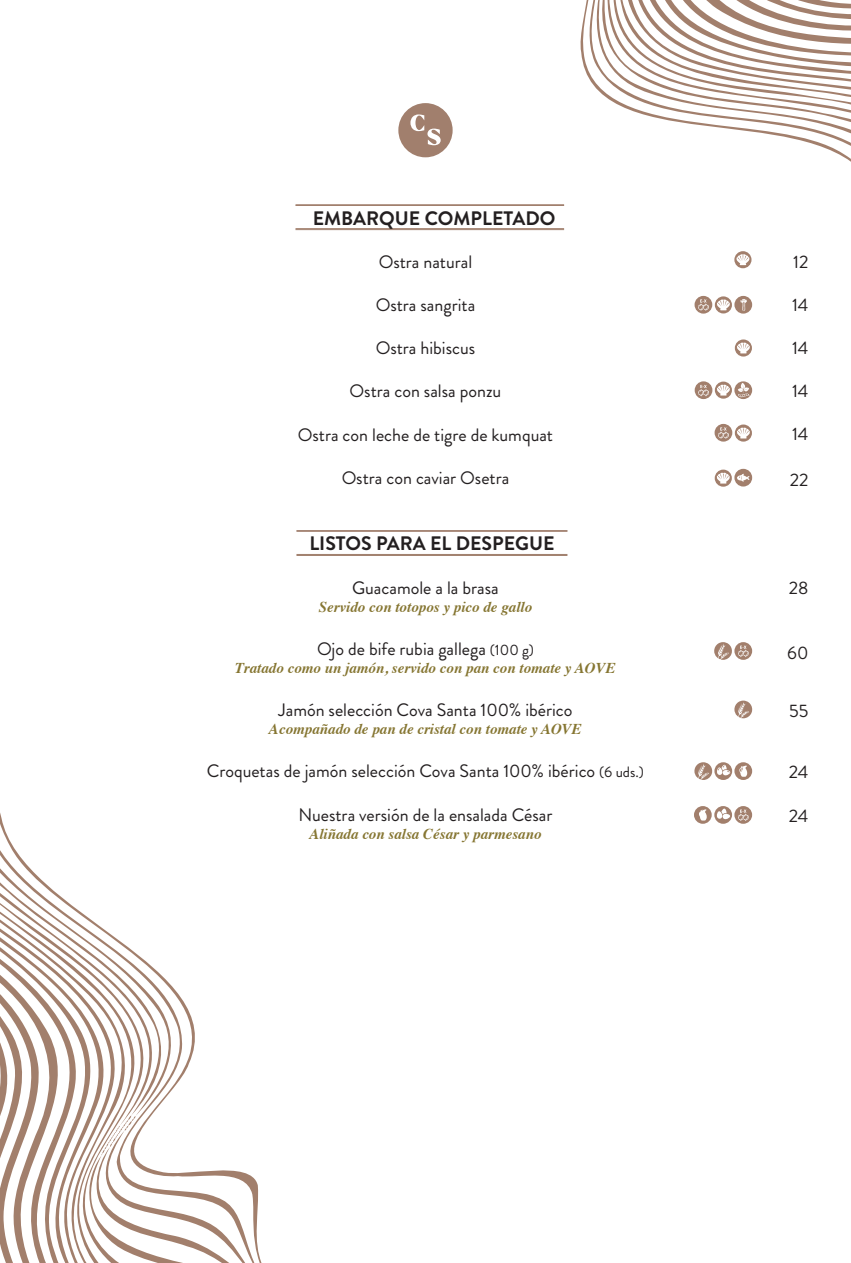
<style>
.page{position:relative;width:851px;height:1263px;background:#fff}
.page>*{position:absolute;margin:0;border:0;box-sizing:border-box;transform-origin:0 0}
.t1{font:700 19.5px "Brandon Grotesque";color:#231f20}
.t2{font:18px "Brandon Grotesque";color:#231f20}
.t3{font:italic 700 15px "Times";color:#867632}
.s1{font-size:15px}
</style>
<div class="page">
<svg style="left:0;top:813px;width:262px;height:450px"></svg>
<svg style="left:296px;top:0;width:554px;height:357px"></svg>
<hr style="left:295px;top:228px;width:269px;height:1px;background:#a17f6d">
<hr style="left:295px;top:229px;width:269px;height:1px;background:#a17f6d">
<hr style="left:296px;top:554px;width:271px;height:1px;background:#a17f6d">
<hr style="left:296px;top:555px;width:271px;height:1px;background:#a17f6d">
<hr style="left:295px;top:204px;width:269px;height:1px;background:#a17f6d">
<hr style="left:295px;top:205px;width:269px;height:1px;background:#a17f6d">
<hr style="left:296px;top:530px;width:271px;height:1px;background:#a17f6d">
<hr style="left:296px;top:531px;width:271px;height:1px;background:#a17f6d">
<svg style="left:398px;top:103px;width:54px;height:54px"></svg>
<svg style="left:734px;top:251px;width:17px;height:17px"></svg>
<svg style="left:736px;top:254px;width:13px;height:11px"></svg>
<svg style="left:734px;top:339px;width:17px;height:18px"></svg>
<svg style="left:736px;top:343px;width:13px;height:10px"></svg>
<svg style="left:734px;top:424px;width:17px;height:18px"></svg>
<svg style="left:714px;top:470px;width:17px;height:17px"></svg>
<svg style="left:694px;top:296px;width:58px;height:18px"></svg>
<svg style="left:694px;top:381px;width:58px;height:18px"></svg>
<svg style="left:714px;top:424px;width:35px;height:18px"></svg>
<svg style="left:716px;top:469px;width:36px;height:17px"></svg>
<svg style="left:734px;top:701px;width:18px;height:17px"></svg>
<svg style="left:694px;top:762px;width:58px;height:18px"></svg>
<svg style="left:714px;top:642px;width:38px;height:18px"></svg>
<svg style="left:694px;top:806px;width:58px;height:18px"></svg>
<p class="t1" style="left:313px;top:204px;width:244px">EMBARQUE COMPLETADO</p>
<p class="t2" style="left:378px;top:249px;width:95px">Ostra natural</p>
<p class="t2" style="left:375px;top:292px;width:101px">Ostra sangrita</p>
<p class="t2" style="left:375px;top:336px;width:101px">Ostra hibiscus</p>
<p class="t2" style="left:349px;top:379px;width:153px">Ostra con salsa ponzu</p>
<p class="t2" style="left:298px;top:422px;width:257px">Ostra con leche de tigre de kumquat</p>
<p class="t2" style="left:341px;top:465px;width:169px">Ostra con caviar Osetra</p>
<p class="t1" style="left:309px;top:530px;width:246px">LISTOS PARA EL DESPEGUE</p>
<p class="t2" style="left:352px;top:575px;width:148px">Guacamole a la brasa</p>
<p class="t3" style="left:319px;top:592px;width:215px">Servido con totopos y pico de gallo</p>
<p class="t2" style="left:317px;top:636px;width:218px">Ojo de bife rubia gallega <span class="s1">(100 g)</span></p>
<p class="t3" style="left:235px;top:654px;width:382px">Tratado como un jamón, servido con pan con tomate y AOVE</p>
<p class="t2" style="left:278px;top:697px;width:295px">Jamón selección Cova Santa 100% ibérico</p>
<p class="t3" style="left:269px;top:715px;width:314px">Acompañado de pan de cristal con tomate y AOVE</p>
<p class="t2" style="left:207px;top:759px;width:438px">Croquetas de jamón selección Cova Santa 100% ibérico <span class="s1">(6 uds.)</span></p>
<p class="t2" style="left:298px;top:802px;width:255px">Nuestra versión de la ensalada César</p>
<p class="t3" style="left:309px;top:819px;width:234px">Aliñada con salsa César y parmesano</p>
<p class="t2" style="left:793px;top:249px;width:17px">12</p>
<p class="t2" style="left:791px;top:292px;width:18px">14</p>
<p class="t2" style="left:791px;top:335px;width:18px">14</p>
<p class="t2" style="left:791px;top:379px;width:18px">14</p>
<p class="t2" style="left:791px;top:422px;width:18px">14</p>
<p class="t2" style="left:789px;top:467px;width:20px">22</p>
<p class="t2" style="left:788px;top:575px;width:21px">28</p>
<p class="t2" style="left:787px;top:640px;width:23px">60</p>
<p class="t2" style="left:789px;top:698px;width:21px">55</p>
<p class="t2" style="left:788px;top:760px;width:21px">24</p>
<p class="t2" style="left:788px;top:804px;width:21px">24</p>
</div>
